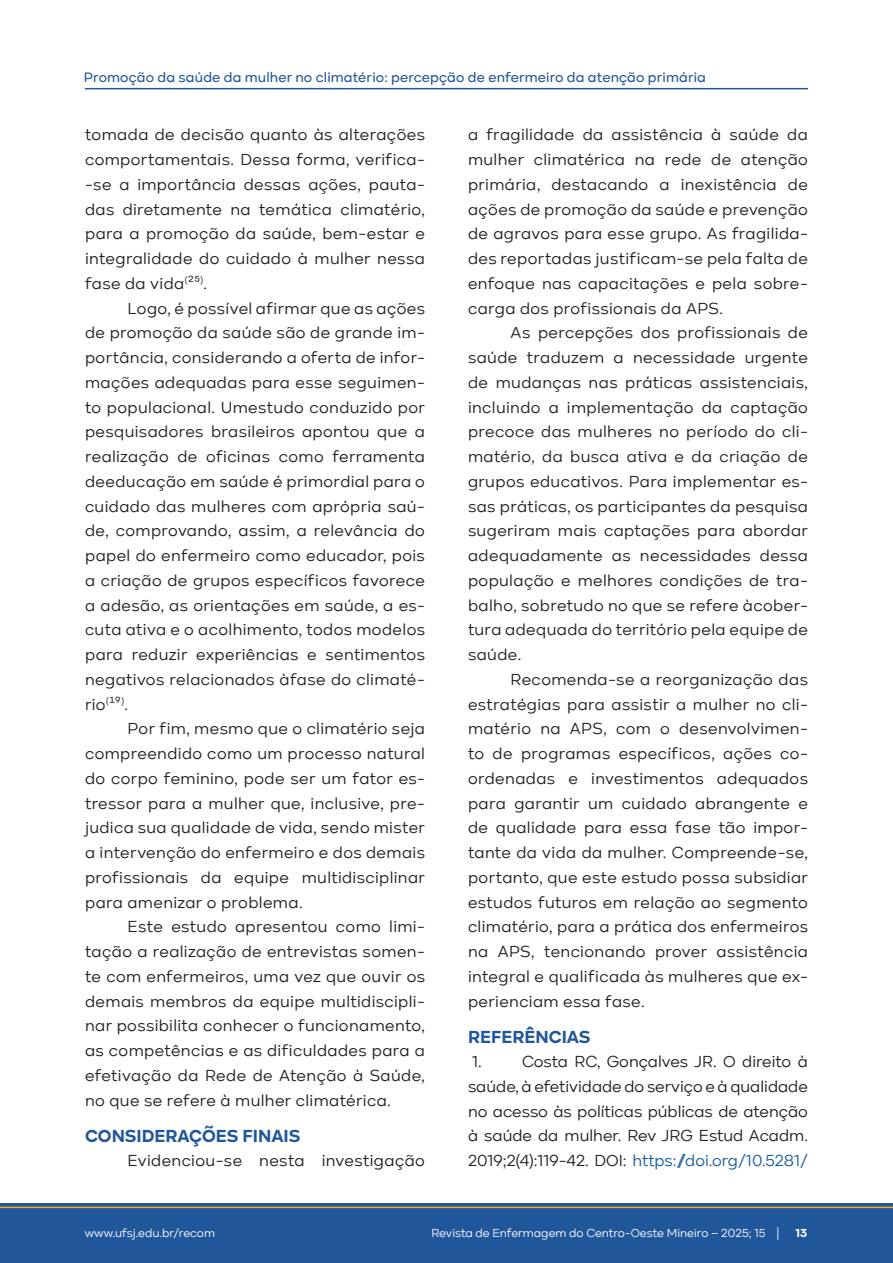
<style>
.page{position:relative;width:893px;height:1263px;background:#fff}
.page>*{position:absolute;margin:0;border:0;box-sizing:border-box;transform-origin:0 0}
.t1{font:700 18px "Kinetika";color:#20579b}
.Texto_artigo{font:16.5px/24.8px "Kinetika";letter-spacing:.02em;color:#231f20;text-align:justify}
.t2{font:500 14.1px "Kinetika";letter-spacing:.01em;color:#20579b}
.t3{font:12px "Kinetika";color:#fff}
.t4{font:700 12px "Kinetika";color:#fff}
.s1{color:#175d9e}
</style>
<div class="page">
<div style="left:0;top:1203px;width:893px;height:60px;background:#20579b"></div>
<hr style="left:0;top:1206px;width:893px;height:2px;background:#f9a42e">
<hr style="left:85px;top:88px;width:723px;height:1px;background:#20579b">
<p class="t2" style="left:84px;top:69px;width:623px">Promoção da saúde da mulher no climatério: percepção de enfermeiro da atenção primária</p>
<p class="Texto_artigo" style="left:85px;top:122px;width:341px">tomada de decisão quanto às alterações comportamentais. Dessa forma, verifica--se a importância dessas ações, pauta&shy;das diretamente na temática climatério, para a promoção da saúde, bem-estar e integralidade do cuidado à mulher nessa fase da vida<sup>(</sup>²⁵<sup>)</sup>.</p>
<p class="Texto_artigo" style="left:85px;top:296px;width:341px;text-indent:43px">Logo, é possível afirmar que as ações de promoção da saúde são de grande im&shy;portância, considerando a oferta de infor&shy;mações adequadas para esse seguimen&shy;to populacional. Umestudo conduzido por pesquisadores brasileiros apontou que a realização de oficinas como ferramenta deeducação em saúde é primordial para o cuidado das mulheres com aprópria saú&shy;de, comprovando, assim, a relevância do papel do enfermeiro como educador, pois a criação de grupos específicos favorece a adesão, as orientações em saúde, a es&shy;cuta ativa e o acolhimento, todos modelos para reduzir experiências e sentimentos negativos relacionados àfase do climaté&shy;rio<sup>(</sup>¹⁹<sup>)</sup>.</p>
<p class="Texto_artigo" style="left:85px;top:716px;width:341px;text-indent:43px">Por fim, mesmo que o climatério seja compreendido como um processo natural do corpo feminino, pode ser um fator es&shy;tressor para a mulher que, inclusive, pre&shy;judica sua qualidade de vida, sendo mister a intervenção do enfermeiro e dos demais profissionais da equipe multidisciplinar para amenizar o problema.</p>
<p class="Texto_artigo" style="left:85px;top:914px;width:341px;text-indent:43px">Este estudo apresentou como limi&shy;tação a realização de entrevistas somen&shy;te com enfermeiros, uma vez que ouvir os demais membros da equipe multidiscipli&shy;nar possibilita conhecer o funcionamento, as competências e as dificuldades para a efetivação da Rede de Atenção à Saúde, no que se refere à mulher climatérica.</p>
<p class="t1" style="left:85px;top:1124px;width:217px">CONSIDERAÇÕES FINAIS</p>
<p class="Texto_artigo" style="left:128px;top:1148px;width:299px">Evidenciou-se nesta investigação</p>
<p class="Texto_artigo" style="left:468px;top:122px;width:341px">a fragilidade da assistência à saúde da mulher climatérica na rede de atenção primária, destacando a inexistência de ações de promoção da saúde e prevenção de agravos para esse grupo. As fragilida&shy;des reportadas justificam-se pela falta de enfoque nas capacitações e pela sobre&shy;carga dos profissionais da APS.</p>
<p class="Texto_artigo" style="left:468px;top:320px;width:341px;text-indent:43px">As percepções dos profissionais de saúde traduzem a necessidade urgente de mudanças nas práticas assistenciais, incluindo a implementação da captação precoce das mulheres no período do cli&shy;matério, da busca ativa e da criação de grupos educativos. Para implementar es&shy;sas práticas, os participantes da pesquisa sugeriram mais captações para abordar adequadamente as necessidades dessa população e melhores condições de tra&shy;balho, sobretudo no que se refere àcober&shy;tura adequada do território pela equipe de saúde.</p>
<p class="Texto_artigo" style="left:468px;top:667px;width:341px;text-indent:43px">Recomenda-se a reorganização das estratégias para assistir a mulher no cli&shy;matério na APS, com o desenvolvimen&shy;to de programas específicos, ações co&shy;ordenadas e investimentos adequados para garantir um cuidado abrangente e de qualidade para essa fase tão impor&shy;tante da vida da mulher. Compreende-se, portanto, que este estudo possa subsidiar estudos futuros em relação ao segmento climatério, para a prática dos enfermeiros na APS, tencionando prover assistência integral e qualificada às mulheres que ex&shy;perienciam essa fase.</p>
<p class="t1" style="left:468px;top:1025px;width:124px">REFERÊNCIAS</p>
<p class="Texto_artigo" style="left:472px;top:1049px;width:11px">1.</p>
<p class="Texto_artigo" style="left:468px;top:1049px;width:341px;text-indent:54px">Costa RC, Gonçalves JR. O direito à saúde, à efetividade do serviço e à qualidade no acesso às políticas públicas de atenção à saúde da mulher. Rev JRG Estud Acadm.<br>2019;2(4):119-42. DOI: <span class="s1">https://doi.org/10.5281/</span></p>
<p class="t3" style="left:85px;top:1226px;width:132px">www.ufsj.edu.br/recom</p>
<p class="t3" style="left:431px;top:1226px;width:349px">Revista de Enfermagem do Centro-Oeste Mineiro – 2025; 15 |</p>
<p class="t4" style="left:796px;top:1226px;width:13px">13</p>
</div>
